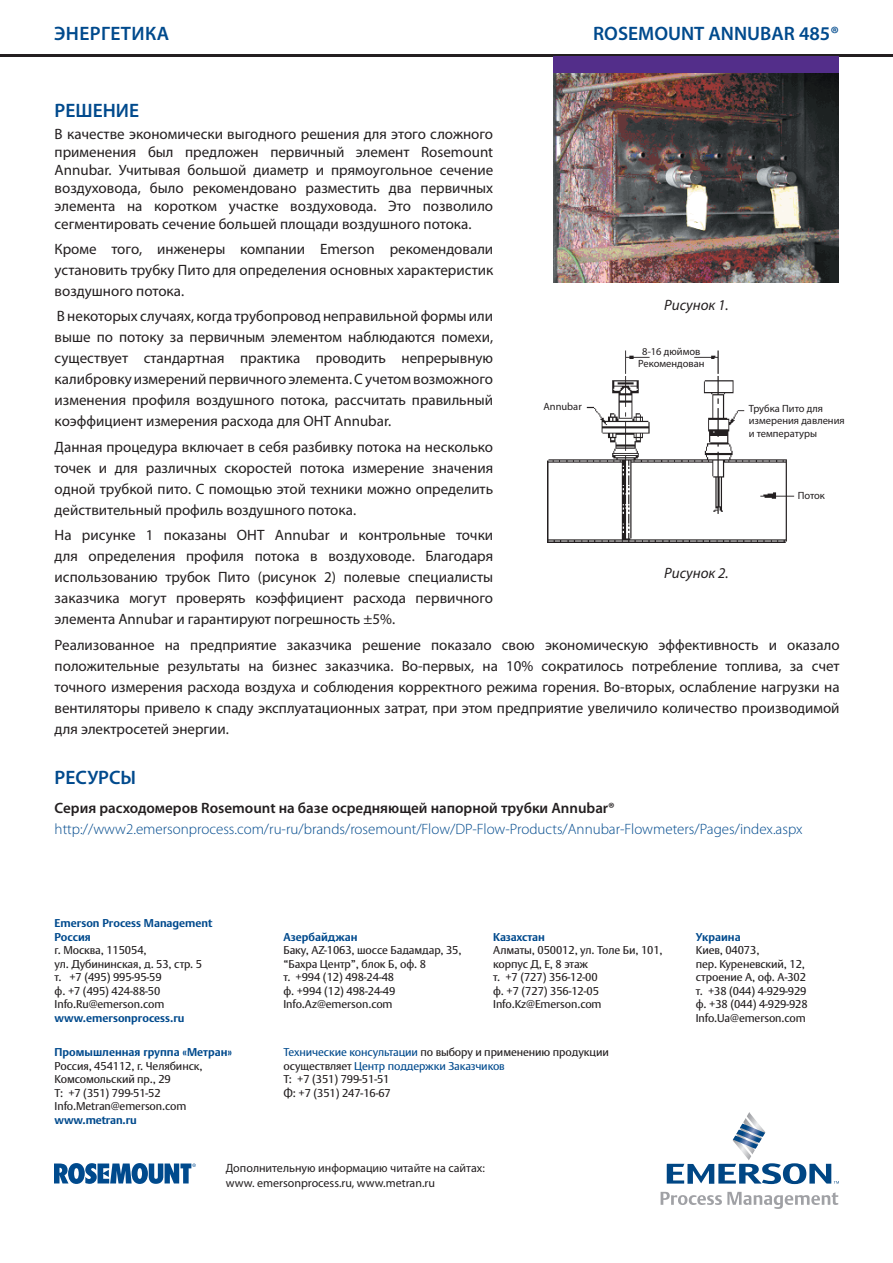
<style>
.page{position:relative;width:893px;height:1263px;background:#fff}
.page>*{position:absolute;margin:0;border:0;box-sizing:border-box;transform-origin:0 0}
.t1{font:600 19.5px "Myriad Pro";color:#004a8d}
.t2{font:600 19.5px "Myriad Pro";letter-spacing:.02em;color:#004a8d}
.t3{font:15px/21px "Myriad Pro";color:#231f20;text-align:justify}
.t4{font:300 15px "Myriad Pro";color:#004a8d}
.t5{font:600 15px "Myriad Pro";color:#231f20}
.t6{font:italic 15px "Myriad Pro";color:#231f20}
.t7{font:12px/14.4px "Myriad Pro";color:#231f20}
.t8{font:11.25px/13.5px "DTL Argo CT";letter-spacing:-.01em;color:#231f20}
.t9{font:700 11.25px/13.5px "DTL Argo CT";color:#004a8d}
.t10{font:10.5px/12.6px "Myriad Pro";color:#231f20}
.s1{color:#004a8d}
</style>
<div class="page">
<img style="left:554px;top:73px;width:285px;height:210px">
<hr style="left:0;top:54px;width:893px;height:2px;background:#231f20">
<div style="left:553px;top:56px;width:286px;height:17px;background:#532e8a"></div>
<img style="left:547px;top:350px;width:248px;height:192px">
<svg style="left:547px;top:398px;width:39px;height:18px"></svg>
<svg style="left:745px;top:394px;width:50px;height:34px"></svg>
<svg style="left:650px;top:350px;width:43px;height:25px"></svg>
<svg style="left:667px;top:1112px;width:172px;height:72px"></svg>
<svg style="left:661px;top:1192px;width:177px;height:17px"></svg>
<svg style="left:54px;top:1163px;width:142px;height:21px"></svg>
<h1 class="t2" style="left:54px;top:23px;width:117px">ЭНЕРГЕТИКА</h1>
<h1 class="t1" style="left:55px;top:99px;width:86px">РЕШЕНИЕ</h1>
<p class="t3" style="left:55px;top:125px;width:440px;line-height:18px">В качестве экономически выгодного решения для этого сложного применения был предложен первичный элемент Rosemount Annubar. Учитывая большой диаметр и прямоугольное сечение воздуховода, было рекомендовано разместить два первичных элемента на коротком участке воздуховода. Это позволило сегментировать сечение большей площади воздушного потока.</p>
<p class="t3" style="left:55px;top:239px;width:440px">Кроме того, инженеры компании Emerson рекомендовали установить трубку Пито для определения основных характеристик воздушного потока.</p>
<p class="t3" style="left:55px;top:306px;width:440px">В некоторых случаях, когда трубопровод неправильной формы или выше по потоку за первичным элементом наблюдаются помехи, существует стандартная практика проводить непрерывную калибровку измерений первичного элемента. С учетом возможного изменения профиля воздушного потока, рассчитать правильный коэффициент измерения расхода для ОНТ Annubar.</p>
<p class="t3" style="left:55px;top:436px;width:440px">Данная процедура включает в себя разбивку потока на несколько точек и для различных скоростей потока измерение значения одной трубкой пито. С помощью этой техники можно определить действительный профиль воздушного потока.</p>
<p class="t3" style="left:55px;top:525px;width:440px">На рисунке 1 показаны ОНТ Annubar и контрольные точки для определения профиля потока в воздуховоде. Благодаря использованию трубок Пито (рисунок 2) полевые специалисты заказчика могут проверять коэффициент расхода первичного элемента Annubar и гарантируют погрешность ±5%.</p>
<h1 class="t1" style="left:593px;top:23px;width:247px">ROSEMOUNT ANNUBAR 485®</h1>
<p class="t6" style="left:664px;top:297px;width:66px">Рисунок 1.</p>
<p class="t10" style="left:638px;top:346px;width:68px;line-height:12px;text-align:center">8-16 дюймов<br>Рекомендован</p>
<p class="t10" style="left:543px;top:401px;width:40px">Annubar</p>
<p class="t10" style="left:749px;top:402px;width:97px">Трубка Пито для измерения давления и температуры</p>
<p class="t6" style="left:664px;top:565px;width:66px">Рисунок 2.</p>
<p class="t10" style="left:798px;top:489px;width:29px">Поток</p>
<p class="t3" style="left:55px;top:635px;width:786px">Реализованное на предприятие заказчика решение показало свою экономическую эффективность и оказало положительные результаты на бизнес заказчика. Во-первых, на 10% сократилось потребление топлива, за счет точного измерения расхода воздуха и соблюдения корректного режима горения. Во-вторых, ослабление нагрузки на вентиляторы привело к спаду эксплуатационных затрат, при этом предприятие увеличило количество производимой для электросетей энергии.</p>
<h1 class="t1" style="left:55px;top:766px;width:83px">РЕСУРСЫ</h1>
<p class="t5" style="left:55px;top:800px;width:562px">Серия расходомеров Rosemount на базе осредняющей напорной трубки Annubar®</p>
<p class="t4" style="left:55px;top:821px;width:749px">http://www2.emersonprocess.com/ru-ru/brands/rosemount/Flow/DP-Flow-Products/Annubar-Flowmeters/Pages/index.aspx</p>
<p class="t9" style="left:55px;top:916px;width:159px">Emerson Process Management<br>Россия</p>
<p class="t8" style="left:55px;top:943px;width:149px">г. Москва, 115054,<br>ул. Дубининская, д. 53, стр. 5 т. +7 (495) 995-95-59<br>ф. +7 (495) 424-88-50<br>Info.Ru@emerson.com</p>
<p class="t9" style="left:55px;top:1011px;width:131px">www.emersonprocess.ru</p>
<p class="t9" style="left:55px;top:1045px;width:179px">Промышленная группа «Метран»</p>
<p class="t8" style="left:55px;top:1059px;width:149px">Россия, 454112, г. Челябинск,<br>Комсомольский пр., 29<br>Т: +7 (351) 799-51-52<br>Info.Metran@emerson.com</p>
<p class="t9" style="left:55px;top:1113px;width:84px">www.metran.ru</p>
<p class="t9" style="left:283px;top:930px;width:76px">Азербайджан</p>
<p class="t8" style="left:283px;top:943px;width:180px">Баку, AZ-1063, шоссе Бадамдар, 35, “Бахра Центр”, блок Б, оф. 8<br>т. +994 (12) 498-24-48<br>ф. +994 (12) 498-24-49<br>Info.Az@emerson.com</p>
<p class="t9" style="left:493px;top:930px;width:53px">Казахстан</p>
<p class="t8" style="left:493px;top:943px;width:171px">Алматы, 050012, ул. Толе Би, 101, корпус Д, Е, 8 этаж<br>т. +7 (727) 356-12-00<br>ф. +7 (727) 356-12-05<br>Info.Kz@Emerson.com</p>
<p class="t8" style="left:283px;top:1045px;width:327px"><span class="s1">Технические консультации</span> по выбору и применению продукции осуществляет <span class="s1">Центр поддержки Заказчиков<br></span>Т: +7 (351) 799-51-51<br>Ф: +7 (351) 247-16-67</p>
<p class="t7" style="left:226px;top:1161px;width:261px">Дополнительную информацию читайте на сайтах: www. emersonprocess.ru, www.metran.ru</p>
<p class="t9" style="left:696px;top:930px;width:46px">Украина</p>
<p class="t8" style="left:696px;top:943px;width:113px">Киев, 04073,<br>пер. Куреневский, 12, строение А, оф. A-302 т. +38 (044) 4-929-929 ф. +38 (044) 4-929-928<br>Info.Ua@emerson.com</p>
</div>
